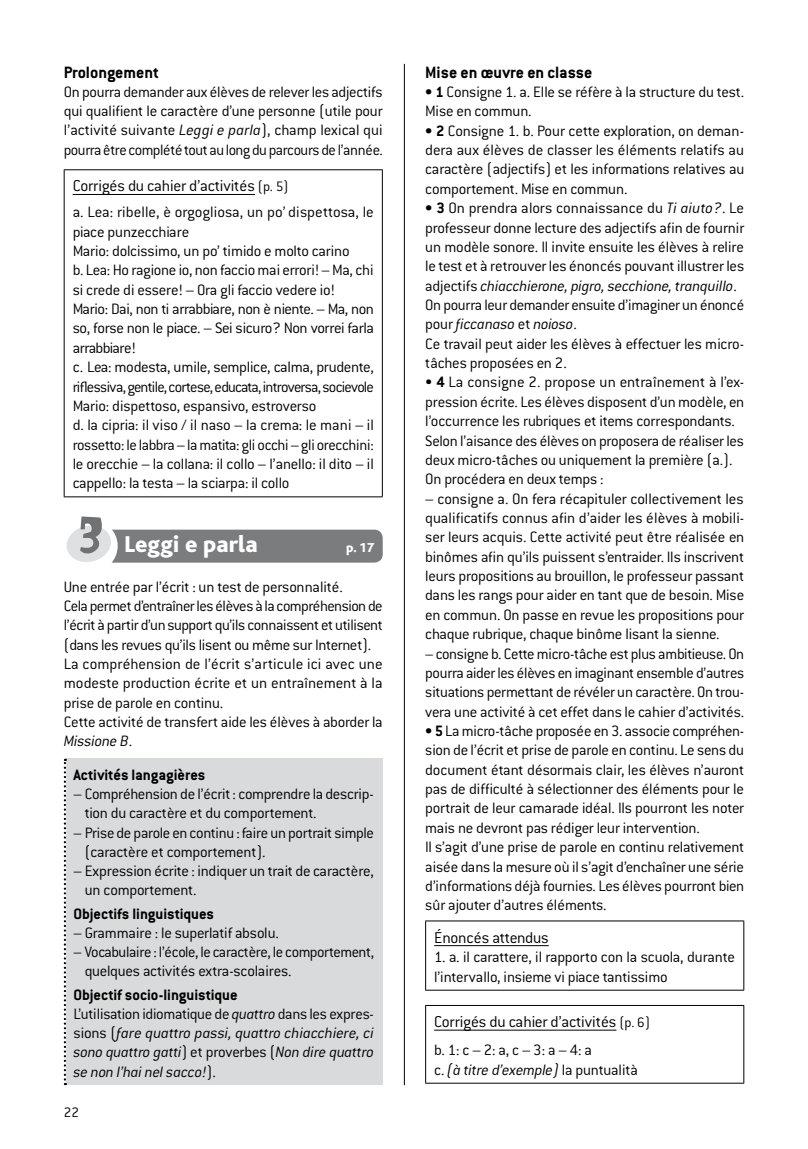
<style>
.page{position:relative;width:808px;height:1149px;background:#fff}
.page>*{position:absolute;margin:0;border:0;box-sizing:border-box;transform-origin:0 0}
.t1{font:60px "Vtks Tilt";color:#707172}
.t2{font:800 24px "Bliss";color:#fff}
.t3{font:700 18px "Conduit ITC";color:#000}
.t4{font:300 17.25px "Conduit ITC";letter-spacing:-.01em;color:#000}
.t5{font:300 16.5px/19.4px "Conduit ITC";letter-spacing:-.015em;color:#000}
.t6{font:italic 300 16.5px/19.2px "Conduit ITC";letter-spacing:-.01em;color:#000}
.t7{font:700 16.5px "Conduit ITC";color:#000}
.t8{font:300 15px "Conduit ITC";color:#000}
.t9{font:800 13.5px "Bliss";color:#fff}
.s1{font-style:italic}
.s2{font-size:15px}
.s3{font-weight:700;font-style:normal}
.s4{font-style:normal}
.s5{font-weight:700}
</style>
<div class="page">
<hr style="left:404px;top:64px;width:1px;height:1020px;background:#000">
<hr style="left:425px;top:920px;width:319px;height:1px;background:#000">
<hr style="left:425px;top:921px;width:1px;height:68px;background:#000">
<hr style="left:743px;top:921px;width:1px;height:68px;background:#000">
<hr style="left:425px;top:989px;width:319px;height:1px;background:#000">
<hr style="left:434px;top:944px;width:115px;height:1px;background:#000">
<hr style="left:425px;top:1004px;width:319px;height:1px;background:#000">
<hr style="left:425px;top:1005px;width:1px;height:77px;background:#000">
<hr style="left:743px;top:1005px;width:1px;height:77px;background:#000">
<hr style="left:425px;top:1082px;width:319px;height:1px;background:#000">
<hr style="left:434px;top:1029px;width:182px;height:1px;background:#000">
<hr style="left:64px;top:169px;width:319px;height:1px;background:#000">
<hr style="left:64px;top:170px;width:1px;height:326px;background:#000">
<hr style="left:382px;top:170px;width:1px;height:326px;background:#000">
<hr style="left:64px;top:496px;width:319px;height:1px;background:#000">
<hr style="left:73px;top:194px;width:182px;height:1px;background:#000">
<div style="left:95px;top:529px;width:288px;height:33px;background:#7b7c7e;border-radius:9px"></div>
<div style="left:64px;top:519px;width:54px;height:53px;background:#fff;border-radius:50%"></div>
<svg style="left:66px;top:525px;width:47px;height:38px"></svg>
<div style="left:65px;top:758px;width:317px;height:326px;background:#d9dadb"></div>
<svg style="left:64px;top:758px;width:2px;height:326px"></svg>
<p class="t3" style="left:64px;top:61px;width:97px">Prolongement</p>
<p class="t5" style="left:64px;top:82px;width:320px;text-align:justify">On pourra demander aux élèves de relever les adjectifs qui qualifient le caractère d’une personne (utile pour l’activité suivante <span class="s1">Leggi e parla</span>), champ lexical qui pourra être complété tout au long du parcours de l’année.</p>
<p class="t4" style="left:73px;top:177px;width:217px">Corrigés du cahier d’activités <span class="s2">(p. 5)</span></p>
<p class="t5" style="left:73px;top:202px;width:303px">a. Lea: ribelle, è orgogliosa, un po’ dispettosa, le piace punzecchiare<br>Mario: dolcissimo, un po’ timido e molto carino<br>b. Lea: Ho ragione io, non faccio mai errori! – Ma, chi si crede di essere! – Ora gli faccio vedere io!<br>Mario: Dai, non ti arrabbiare, non è niente. – Ma, non so, forse non le piace. – Sei sicuro? Non vorrei farla arrabbiare!<br>c. Lea: modesta, umile, semplice, calma, prudente, riflessiva, gentile, cortese, educata, introversa, socievole Mario: dispettoso, espansivo, estroverso<br>d. la cipria: il viso / il naso – la crema: le mani – il rossetto: le labbra – la matita: gli occhi – gli orecchini: le orecchie – la collana: il collo – l’anello: il dito – il cappello: la testa – la sciarpa: il collo</p>
<h1 class="t1" style="left:78px;top:504px;width:27px">3</h1>
<h2 class="t2" style="left:125px;top:532px;width:135px">Leggi e parla</h2>
<p class="t9" style="left:346px;top:540px;width:29px">p. 17</p>
<p class="t5" style="left:64px;top:577px;width:320px">Une entrée par l’écrit : un test de personnalité.<br>Cela permet d’entraîner les élèves à la compréhension de l’écrit à partir d’un support qu’ils connaissent et utilisent (dans les revues qu’ils lisent ou même sur Internet).<br>La compréhension de l’écrit s’articule ici avec une modeste production écrite et un entraînement à la prise de parole en continu.<br>Cette activité de transfert aide les élèves à aborder la <span class="s1">Missione B</span>.</p>
<p class="t7" style="left:73px;top:764px;width:133px">Activités langagières</p>
<p class="t5" style="left:85px;top:784px;width:291px;text-indent:-11px">– Compréhension de l’écrit : comprendre la descrip&shy;tion du caractère et du comportement.</p>
<p class="t5" style="left:85px;top:822px;width:291px;text-indent:-11px">– Prise de parole en continu : faire un portrait simple (caractère et comportement).</p>
<p class="t5" style="left:85px;top:861px;width:291px;text-indent:-11px">– Expression écrite : indiquer un trait de caractère, un comportement.</p>
<p class="t7" style="left:73px;top:903px;width:142px">Objectifs linguistiques</p>
<p class="t5" style="left:73px;top:922px;width:207px">– Grammaire : le superlatif absolu.</p>
<p class="t5" style="left:85px;top:942px;width:291px;text-indent:-11px">– Vocabulaire : l’école, le caractère, le comportement, quelques activités extra-scolaires.</p>
<p class="t6" style="left:73px;top:984px;width:302px"><span class="s3">Objectif socio-linguistique<br></span><span class="s4">L’utilisation idiomatique de</span> quattro <span class="s4">dans les expres&shy;sions (</span>fare quattro passi, quattro chiacchiere, ci sono quattro gatti<span class="s4">) et proverbes (</span>Non dire quattro se non l’hai nel sacco!<span class="s4">).</span></p>
<p class="t8" style="left:64px;top:1103px;width:17px">22</p>
<p class="t3" style="left:425px;top:61px;width:169px">Mise en œuvre en classe</p>
<p class="t5" style="left:425px;top:82px;width:320px"><span class="s5">• 1</span> Consigne 1. a. Elle se réfère à la structure du test.<br>Mise en commun.</p>
<p class="t5" style="left:425px;top:121px;width:320px;text-align:justify"><span class="s5">• 2</span> Consigne 1. b. Pour cette exploration, on deman&shy;dera aux élèves de classer les éléments relatifs au caractère (adjectifs) et les informations relatives au comportement. Mise en commun.</p>
<p class="t5" style="left:425px;top:198px;width:320px"><span class="s5">• 3</span> On prendra alors connaissance du <span class="s1">Ti aiuto?</span>. Le professeur donne lecture des adjectifs afin de fournir un modèle sonore. Il invite ensuite les élèves à relire le test et à retrouver les énoncés pouvant illustrer les adjectifs <span class="s1">chiacchierone, pigro, secchione, tranquillo</span>.<br>On pourra leur demander ensuite d’imaginer un énoncé pour <span class="s1">ficcanaso</span> et <span class="s1">noioso</span>.<br>Ce travail peut aider les élèves à effectuer les micro&shy;tâches proposées en 2.</p>
<p class="t5" style="left:425px;top:372px;width:320px">• <span class="s5">4</span> La consigne 2. propose un entraînement à l’ex&shy;pression écrite. Les élèves disposent d’un modèle, en l’occurrence les rubriques et items correspondants.<br>Selon l’aisance des élèves on proposera de réaliser les deux micro-tâches ou uniquement la première (a.).<br>On procédera en deux temps :</p>
<p class="t5" style="left:425px;top:488px;width:321px;text-align:justify">– consigne a. On fera récapituler collectivement les qualificatifs connus afin d’aider les élèves à mobili&shy;ser leurs acquis. Cette activité peut être réalisée en binômes afin qu’ils puissent s’entraider. Ils inscrivent leurs propositions au brouillon, le professeur passant dans les rangs pour aider en tant que de besoin. Mise en commun. On passe en revue les propositions pour chaque rubrique, chaque binôme lisant la sienne.</p>
<p class="t5" style="left:425px;top:643px;width:321px;text-align:justify">– consigne b. Cette micro-tâche est plus ambitieuse. On pourra aider les élèves en imaginant ensemble d’autres situations permettant de révéler un caractère. On trou&shy;vera une activité à cet effet dans le cahier d’activités.</p>
<p class="t5" style="left:425px;top:721px;width:321px"><span class="s5">• 5</span> La micro-tâche proposée en 3. associe compréhen&shy;sion de l’écrit et prise de parole en continu. Le sens du document étant désormais clair, les élèves n’auront pas de difficulté à sélectionner des éléments pour le portrait de leur camarade idéal. Ils pourront les noter mais ne devront pas rédiger leur intervention.<br>Il s’agit d’une prise de parole en continu relativement aisée dans la mesure où il s’agit d’enchaîner une série d’informations déjà fournies. Les élèves pourront bien sûr ajouter d’autres éléments.</p>
<p class="t4" style="left:434px;top:927px;width:116px">Énoncés attendus</p>
<p class="t5" style="left:434px;top:946px;width:302px">1. a. il carattere, il rapporto con la scuola, durante l’intervallo, insieme vi piace tantissimo</p>
<p class="t4" style="left:434px;top:1012px;width:217px">Corrigés du cahier d’activités <span class="s2">(p. 6)</span></p>
<p class="t5" style="left:434px;top:1039px;width:205px">b. 1: c – 2: a, c – 3: a – 4: a<br>c. <span class="s1">(à titre d’exemple)</span> la puntualità</p>
</div>
